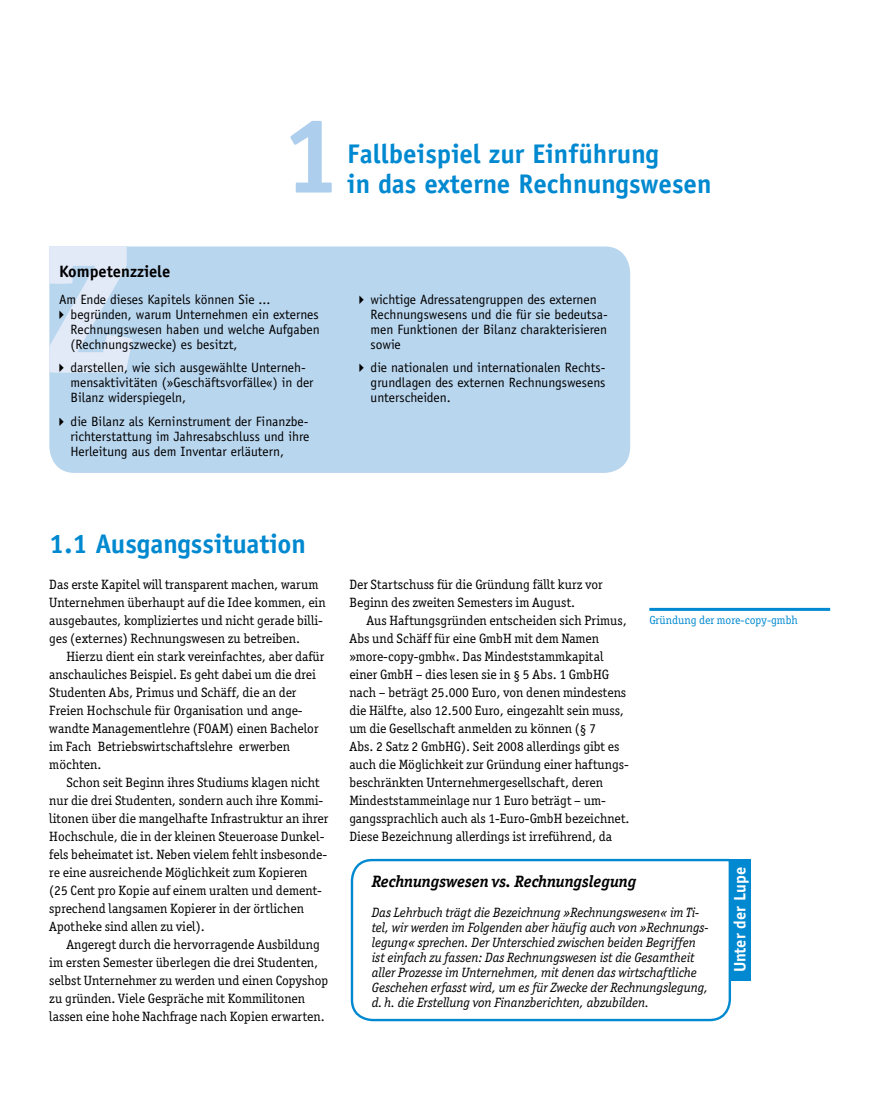
<style>
.page{position:relative;width:894px;height:1106px;background:#fff}
.page>*{position:absolute;margin:0;border:0;box-sizing:border-box;transform-origin:0 0}
.t1{font:700 107.25px "Officina Sans LT";color:#adcfed}
.t2{font:700 27px/30px "Officina Sans LT";color:#0089d0}
.t3{font:italic 700 16.5px "Officina Ser ITC";color:#000}
.t4{font:700 16.5px "Officina Sans LT";color:#000}
.t5{font:700 16.5px "Officina Sans LT";color:#fff}
.t6{font:13.5px "Officina Ser ITC";color:#000}
.t7{font:13.5px/15px "Officina Sans LT";color:#000}
.t8{font:italic 13.5px/15px "Officina Ser ITC";color:#000}
.t9{font:11.7px "Officina Ser ITC";color:#0089d0}
</style>
<div class="page">
<div style="left:49px;top:246px;width:581px;height:227px;background:#b9d6ef"></div>
<hr style="left:649px;top:608px;width:181px;height:3px;background:#0089d0">
<svg style="left:350px;top:858px;width:381px;height:164px"></svg>
<div style="left:729px;top:859px;width:21px;height:122px;background:#0089d0"></div>
<svg style="left:49px;top:246px;width:83px;height:127px;background:#d3e2f4"></svg>
<svg style="left:59px;top:417px;width:16px;height:10px"></svg>
<svg style="left:359px;top:295px;width:15px;height:10px"></svg>
<svg style="left:359px;top:364px;width:15px;height:9px"></svg>
<p class="t1" style="left:281px;top:89px;width:61px">1</p>
<p class="t2" style="left:347px;top:138px;width:366px">Fallbeispiel zur Einführung<br>in das externe Rechnungswesen</p>
<p class="t4" style="left:59px;top:262px;width:113px">Kompetenzziele</p>
<p class="t7" style="left:71px;top:292px;width:251px;text-indent:-11px">Am Ende dieses Kapitels können Sie ... begründen, warum Unternehmen ein externes Rechnungswesen haben und welche Aufgaben (Rechnungszwecke) es besitzt,</p>
<p class="t7" style="left:71px;top:360px;width:244px">darstellen, wie sich ausgewählte Unterneh&shy;mensaktivitäten (»Geschäftsvorfälle«) in der<br>Bilanz widerspiegeln,</p>
<p class="t7" style="left:71px;top:414px;width:240px;text-align:justify">die Bilanz als Kerninstrument der Finanzbe&shy;richterstattung im Jahresabschluss und ihre Herleitung aus dem Inventar erläutern,</p>
<p class="t7" style="left:370px;top:292px;width:239px">wichtige Adressatengruppen des externen Rechnungswesens und die für sie bedeutsa&shy;men Funktionen der Bilanz charakterisieren sowie</p>
<p class="t7" style="left:370px;top:360px;width:236px;text-align:justify">die nationalen und internationalen Rechts&shy;grundlagen des externen Rechnungswesens unterscheiden.</p>
<p class="t2" style="left:49px;top:528px;width:258px">1.1 Ausgangssituation</p>
<p class="t6" style="left:49px;top:576px;width:270px">Das erste Kapitel will transparent machen, warum</p>
<p class="t6" style="left:49px;top:594px;width:278px">Unternehmen überhaupt auf die Idee kommen, ein</p>
<p class="t6" style="left:49px;top:612px;width:275px">ausgebautes, kompliziertes und nicht gerade billi-</p>
<p class="t6" style="left:49px;top:630px;width:252px">ges (externes) Rechnungswesen zu betreiben.</p>
<p class="t6" style="left:66px;top:648px;width:259px">Hierzu dient ein stark vereinfachtes, aber dafür</p>
<p class="t6" style="left:49px;top:666px;width:268px">anschauliches Beispiel. Es geht dabei um die drei</p>
<p class="t6" style="left:49px;top:684px;width:248px">Studenten Abs, Primus und Schäff, die an der</p>
<p class="t6" style="left:49px;top:702px;width:255px">Freien Hochschule für Organisation und ange-</p>
<p class="t6" style="left:49px;top:720px;width:271px">wandte Managementlehre (FOAM) einen Bachelor</p>
<p class="t6" style="left:49px;top:738px;width:242px">im Fach Betriebswirtschaftslehre erwerben</p>
<p class="t6" style="left:49px;top:756px;width:54px">möchten.</p>
<p class="t6" style="left:66px;top:774px;width:255px">Schon seit Beginn ihres Studiums klagen nicht</p>
<p class="t6" style="left:49px;top:792px;width:275px">nur die drei Studenten, sondern auch ihre Kommi-</p>
<p class="t6" style="left:49px;top:810px;width:280px">litonen über die mangelhafte Infrastruktur an ihrer</p>
<p class="t6" style="left:49px;top:828px;width:276px">Hochschule, die in der kleinen Steueroase Dunkel-</p>
<p class="t6" style="left:49px;top:846px;width:279px">fels beheimatet ist. Neben vielem fehlt insbesonde-</p>
<p class="t6" style="left:49px;top:864px;width:259px">re eine ausreichende Möglichkeit zum Kopieren</p>
<p class="t6" style="left:49px;top:882px;width:274px">(25 Cent pro Kopie auf einem uralten und dement-</p>
<p class="t6" style="left:49px;top:900px;width:256px">sprechend langsamen Kopierer in der örtlichen</p>
<p class="t6" style="left:49px;top:918px;width:157px">Apotheke sind allen zu viel).</p>
<p class="t6" style="left:66px;top:936px;width:255px">Angeregt durch die hervorragende Ausbildung</p>
<p class="t6" style="left:49px;top:954px;width:270px">im ersten Semester überlegen die drei Studenten,</p>
<p class="t6" style="left:49px;top:972px;width:280px">selbst Unternehmer zu werden und einen Copyshop</p>
<p class="t6" style="left:49px;top:990px;width:257px">zu gründen. Viele Gespräche mit Kommilitonen</p>
<p class="t6" style="left:49px;top:1008px;width:277px">lassen eine hohe Nachfrage nach Kopien erwarten.</p>
<p class="t6" style="left:349px;top:576px;width:255px">Der Startschuss für die Gründung fällt kurz vor</p>
<p class="t6" style="left:349px;top:594px;width:227px">Beginn des zweiten Semesters im August.</p>
<p class="t6" style="left:366px;top:612px;width:262px">Aus Haftungsgründen entscheiden sich Primus,</p>
<p class="t6" style="left:349px;top:630px;width:251px">Abs und Schäff für eine GmbH mit dem Namen</p>
<p class="t6" style="left:349px;top:648px;width:255px">»more-copy-gmbh«. Das Mindeststammkapital</p>
<p class="t6" style="left:349px;top:666px;width:261px">einer GmbH – dies lesen sie in § 5 Abs. 1 GmbHG</p>
<p class="t6" style="left:349px;top:684px;width:278px">nach – beträgt 25.000 Euro, von denen mindestens</p>
<p class="t6" style="left:349px;top:702px;width:276px">die Hälfte, also 12.500 Euro, eingezahlt sein muss,</p>
<p class="t6" style="left:349px;top:720px;width:248px">um die Gesellschaft anmelden zu können (§ 7</p>
<p class="t6" style="left:349px;top:738px;width:271px">Abs. 2 Satz 2 GmbHG). Seit 2008 allerdings gibt es</p>
<p class="t6" style="left:349px;top:756px;width:281px">auch die Möglichkeit zur Gründung einer haftungs-</p>
<p class="t6" style="left:349px;top:774px;width:255px">beschränkten Unternehmergesellschaft, deren</p>
<p class="t6" style="left:349px;top:792px;width:258px">Mindeststammeinlage nur 1 Euro beträgt – um-</p>
<p class="t6" style="left:349px;top:810px;width:281px">gangssprachlich auch als 1-Euro-GmbH bezeichnet.</p>
<p class="t6" style="left:349px;top:828px;width:264px">Diese Bezeichnung allerdings ist irreführend, da</p>
<p class="t9" style="left:649px;top:614px;width:150px">Gründung der more-copy-gmbh</p>
<p class="t3" style="left:371px;top:871px;width:266px">Rechnungswesen vs. Rechnungslegung</p>
<p class="t8" style="left:371px;top:905px;width:338px">Das Lehrbuch trägt die Bezeichnung »Rechnungswesen« im Ti&shy;tel, wir werden im Folgenden aber häufig auch von »Rechnungs&shy;legung« sprechen. Der Unterschied zwischen beiden Begriffen ist einfach zu fassen: Das Rechnungswesen ist die Gesamtheit aller Prozesse im Unternehmen, mit denen das wirtschaftliche Geschehen erfasst wird, um es für Zwecke der Rechnungslegung, d.h. die Erstellung von Finanzberichten, abzubilden.</p>
<p class="t5" style="left:729px;top:972px;width:107px;rotate:-90deg">Unter der Lupe</p>
</div>
